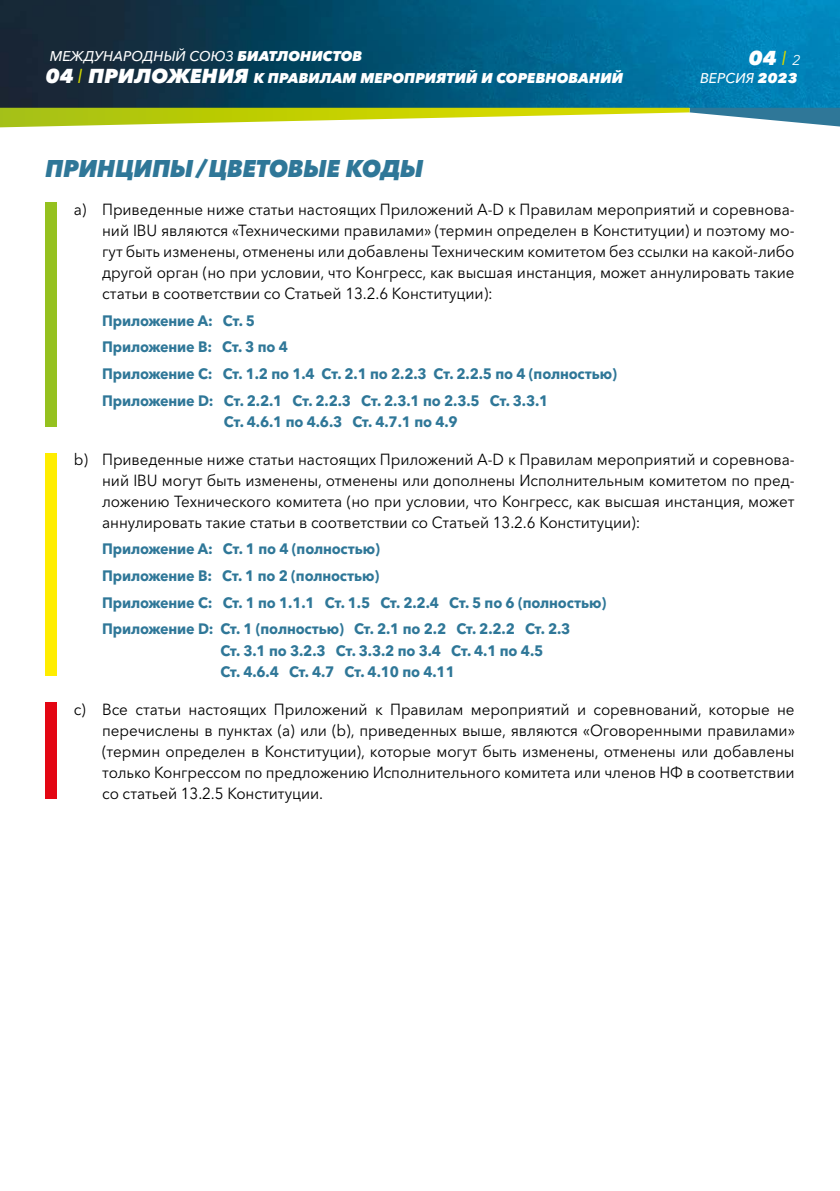
<style>
.page{position:relative;width:840px;height:1191px;background:#fff}
.page>*{position:absolute;margin:0;border:0;box-sizing:border-box;transform-origin:0 0}
.Grundtext{font:italic 800 24px "Avenir Next W1 G";letter-spacing:-.005em;color:#2f7798;scale:.95 1}
.t1{font:italic 800 20px "Avenir Next W1 G";color:#fff}
.Grundtext-2{font:16px/21px "Avenir Next W1 G";letter-spacing:-.005em;color:#000;text-align:justify;scale:.95 1}
.Grundtext-3{font:700 15px/21px "Avenir Next W1 G";letter-spacing:-.01em;color:#2f7798;scale:.95 1}
.t2{font:italic 800 14px/22px "Avenir Next W1 G";letter-spacing:.005em;color:#fff}
.t3{font:italic 500 14px "Avenir Next W1 G";letter-spacing:.005em;color:#fff}
.s1{font-weight:500}
.s2{font-size:20px}
.s3{font-weight:400;font-size:20px;color:#d3d800}
.s4{font-weight:400;color:#d3d800}
.s5{font-weight:400;font-size:14px}
.s6{font-weight:800}
</style>
<div class="page">
<img style="left:0;top:0;width:839px;height:108px">
<svg style="left:0;top:108px;width:839px;height:20px"></svg>
<div style="left:45px;top:202px;width:12px;height:224px;background:#95c11f"></div>
<div style="left:45px;top:454px;width:12px;height:222px;background:#ffed00"></div>
<div style="left:45px;top:702px;width:12px;height:96px;background:#e30613"></div>
<p class="t2" style="left:46px;top:45px;width:578px"><span class="s1">MЕЖДУНАРОДНЫЙ СОЮЗ</span> БИАТЛОНИСТОВ<br><span class="s2">04</span> <span class="s3">I</span> <span class="s2">ПРИЛОЖЕНИЯ</span> К ПРАВИЛАМ МЕРОПРИЯТИЙ И СОРЕВНОВАНИЙ</p>
<p class="t1" style="left:748px;top:46px;width:53px">04 <span class="s4">I</span> <span class="s5">2</span></p>
<p class="t3" style="left:699px;top:70px;width:99px">ВЕРСИЯ <span class="s6">2023</span></p>
<p class="Grundtext" style="left:45px;top:154px;width:399px">ПРИНЦИПЫ/ЦВЕТОВЫЕ КОДЫ</p>
<p class="Grundtext-2" style="left:102px;top:199px;width:730px;text-indent:-28px">а) Приведенные ниже статьи настоящих Приложений A-D к Правилам мероприятий и соревнова&shy;ний IBU являются «Техническими правилами» (термин определен в Конституции) и поэтому мо&shy;гут быть изменены, отменены или добавлены Техническим комитетом без ссылки на какой-либо другой орган (но при условии, что Конгресс, как высшая инстанция, может аннулировать такие статьи в соответствии со Статьей 13.2.6 Конституции):</p>
<p class="Grundtext-3" style="left:102px;top:310px;width:162px">Приложение A: Ст. 5</p>
<p class="Grundtext-3" style="left:102px;top:336px;width:197px">Приложение B: Ст. 3 по 4</p>
<p class="Grundtext-3" style="left:102px;top:363px;width:543px">Приложение C: Ст. 1.2 по 1.4 Ст. 2.1 по 2.2.3 Ст. 2.2.5 по 4 (полностью)</p>
<p class="Grundtext-3" style="left:224px;top:390px;width:343px;text-indent:-122px">Приложение D: Ст. 2.2.1 Ст. 2.2.3 Ст. 2.3.1 по 2.3.5 Ст. 3.3.1<br>Ст. 4.6.1 по 4.6.3 Ст. 4.7.1 по 4.9</p>
<p class="Grundtext-2" style="left:102px;top:449px;width:730px;text-indent:-28px">b) Приведенные ниже статьи настоящих Приложений A-D к Правилам мероприятий и соревнова&shy;ний IBU могут быть изменены, отменены или дополнены Исполнительным комитетом по пред&shy;ложению Технического комитета (но при условии, что Конгресс, как высшая инстанция, может аннулировать такие статьи в соответствии со Статьей 13.2.6 Конституции):</p>
<p class="Grundtext-3" style="left:102px;top:538px;width:294px">Приложение A: Ст. 1 по 4 (полностью)</p>
<p class="Grundtext-3" style="left:102px;top:565px;width:293px">Приложение B: Ст. 1 по 2 (полностью)</p>
<p class="Grundtext-3" style="left:102px;top:592px;width:532px">Приложение C: Ст. 1 по 1.1.1 Ст. 1.5 Ст. 2.2.4 Ст. 5 по 6 (полностью)</p>
<p class="Grundtext-3" style="left:220px;top:618px;width:370px;text-indent:-118px">Приложение D: Ст. 1 (полностью) Ст. 2.1 по 2.2 Ст. 2.2.2 Ст. 2.3<br>Ст. 3.1 по 3.2.3 Ст. 3.3.2 по 3.4 Ст. 4.1 по 4.5<br>Ст. 4.6.4 Ст. 4.7 Ст. 4.10 по 4.11</p>
<p class="Grundtext-2" style="left:102px;top:698px;width:730px;text-indent:-28px">c) Все статьи настоящих Приложений к Правилам мероприятий и соревнований, которые не перечислены в пунктах (а) или (b), приведенных выше, являются «Оговоренными правилами» (термин определен в Конституции), которые могут быть изменены, отменены или добавлены только Конгрессом по предложению Исполнительного комитета или членов НФ в соответствии со статьей 13.2.5 Конституции.</p>
</div>
